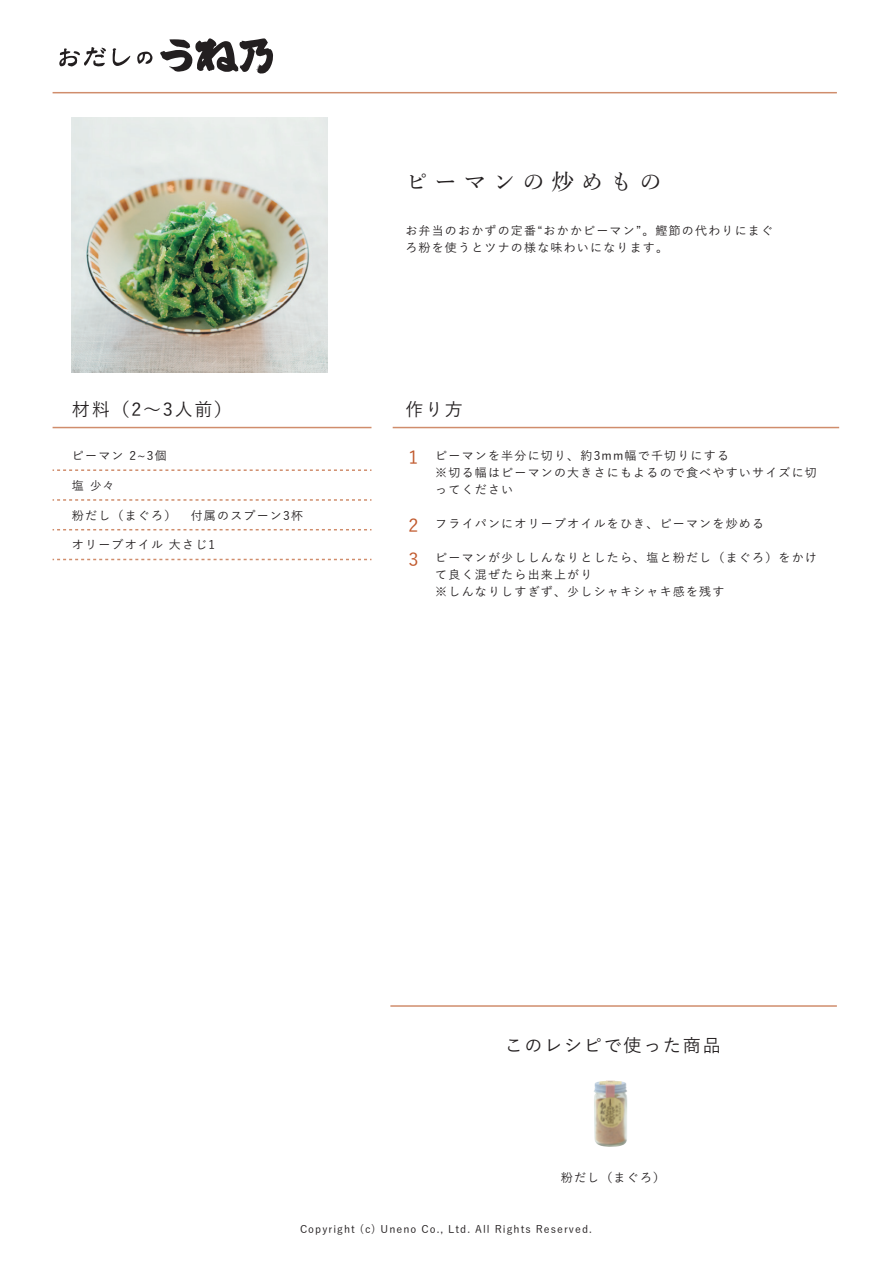
<style>
.page{position:relative;width:893px;height:1263px;background:#fff}
.page>*{position:absolute;margin:0;border:0;box-sizing:border-box;transform-origin:0 0}
.t1{font:500 22.5px "Yu Min";letter-spacing:.3em;color:#231f20}
.t2{font:500 18px "Yu Go";letter-spacing:.1em;color:#231f20}
.t3{font:500 18px/34px "Yu Go";color:#c15a2e}
.t4{font:500 12px/17px "Yu Go";letter-spacing:.1em;color:#231f20}
.t5{font:500 10.5px "Yu Go";letter-spacing:.1em;color:#231f20}
</style>
<div class="page">
<img style="left:72px;top:118px;width:255px;height:255px">
<hr style="left:390px;top:1005px;width:447px;height:2px;background:#d08d6c">
<img style="left:594px;top:1080px;width:33px;height:67px">
<svg style="left:160px;top:38px;width:113px;height:36px"></svg>
<svg style="left:59px;top:47px;width:47px;height:19px"></svg>
<svg style="left:113px;top:48px;width:17px;height:18px"></svg>
<svg style="left:137px;top:52px;width:15px;height:12px"></svg>
<hr style="left:53px;top:427px;width:318px;height:1px;background:#d08d6c">
<hr style="left:53px;top:92px;width:784px;height:1px;background:#d08d6c">
<hr style="left:393px;top:427px;width:446px;height:1px;background:#d08d6c">
<svg style="left:53px;top:469px;width:318px;height:2px"></svg>
<svg style="left:53px;top:499px;width:318px;height:2px"></svg>
<svg style="left:53px;top:529px;width:318px;height:1px"></svg>
<svg style="left:53px;top:559px;width:318px;height:1px"></svg>
<h1 class="t1" style="left:405px;top:161px;width:258px">ピーマンの炒めもの</h1>
<p class="t4" style="left:405px;top:220px;width:369px">お弁当のおかずの定番“おかかピーマン”。鰹節の代わりにまぐろ粉を使うとツナの様な味わいになります。</p>
<h2 class="t2" style="left:72px;top:393px;width:162px">材料（2～3人前）</h2>
<h2 class="t2" style="left:405px;top:393px;width:59px">作り方</h2>
<p class="t4" style="left:72px;top:446px;width:96px">ピーマン 2~3個</p>
<p class="t4" style="left:72px;top:475px;width:45px">塩 少々</p>
<p class="t4" style="left:72px;top:505px;width:233px">粉だし（まぐろ）　付属のスプーン3杯</p>
<p class="t4" style="left:72px;top:535px;width:145px">オリーブオイル 大さじ1</p>
<h2 class="t3" style="left:408px;top:438px;width:11px">1</h2>
<h2 class="t3" style="left:408px;top:506px;width:11px">2<br>3</h2>
<p class="t4" style="left:435px;top:446px;width:383px">ピーマンを半分に切り、約3mm幅で千切りにする<br>※切る幅はピーマンの大きさにもよるので食べやすいサイズに切ってください</p>
<p class="t4" style="left:435px;top:514px;width:330px">フライパンにオリーブオイルをひき、ピーマンを炒める</p>
<p class="t4" style="left:435px;top:548px;width:383px">ピーマンが少ししんなりとしたら、塩と粉だし（まぐろ）をかけて良く混ぜたら出来上がり<br>※しんなりしすぎず、少しシャキシャキ感を残す</p>
<h2 class="t2" style="left:505px;top:1029px;width:217px">このレシピで使った商品</h2>
<p class="t4" style="left:561px;top:1167px;width:106px">粉だし（まぐろ）</p>
<p class="t5" style="left:300px;top:1220px;width:293px">Copyright (c) Uneno Co., Ltd. All Rights Reserved.</p>
</div>
